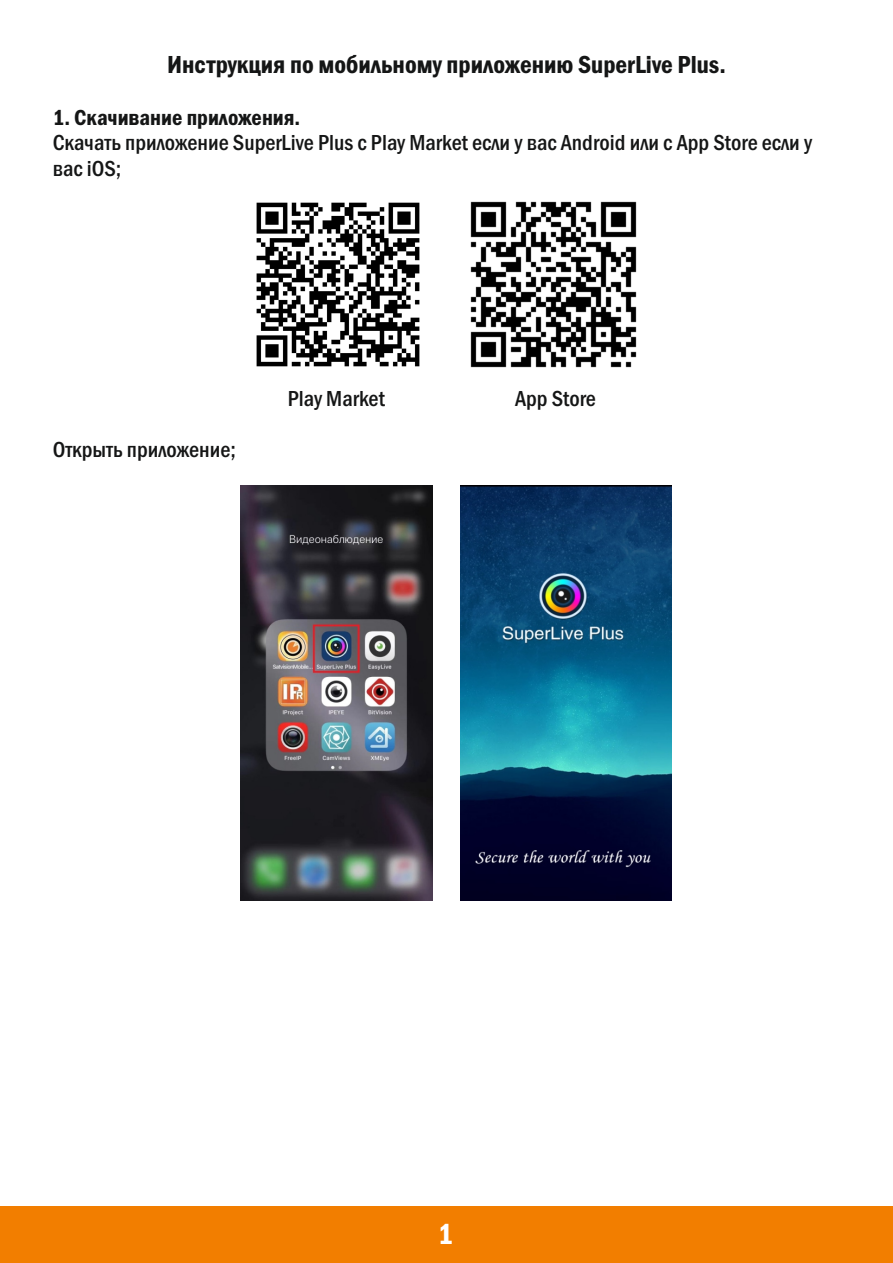
<style>
.page{position:relative;width:893px;height:1263px;background:#fff}
.page>*{position:absolute;margin:0;border:0;box-sizing:border-box;transform-origin:0 0}
.t1{font:600 condensed 30px "Franklin Gothic";color:#fff}
.t2{font:600 condensed 25.5px "Franklin Gothic";color:#151616}
.t3{font:500 condensed 22.5px/25.5px "Franklin Gothic";color:#151616}
.t4{font:600 condensed 22.5px "Franklin Gothic";color:#151616}
</style>
<div class="page">
<div style="left:0;top:1206px;width:893px;height:57px;background:#f27e00"></div>
<img style="left:256px;top:202px;width:164px;height:165px">
<img style="left:470px;top:201px;width:167px;height:167px">
<img style="left:241px;top:486px;width:191px;height:414px">
<img style="left:461px;top:486px;width:211px;height:414px">
<p class="t2" style="left:167px;top:55px;width:560px">Инструкция по мобильному приложению SuperLive Plus.</p>
<p class="t4" style="left:53px;top:109px;width:249px">1. Скачивание приложения.</p>
<p class="t3" style="left:53px;top:132px;width:761px">Скачать приложение SuperLive Plus с Play Market если у вас Android или с App Store если у вас iOS;</p>
<p class="t3" style="left:53px;top:438px;width:185px">Открыть приложение;</p>
<p class="t3" style="left:288px;top:387px;width:99px">Play Market</p>
<p class="t3" style="left:515px;top:387px;width:82px">App Store</p>
<h1 class="t1" style="left:438px;top:1223px;width:17px">1</h1>
</div>
